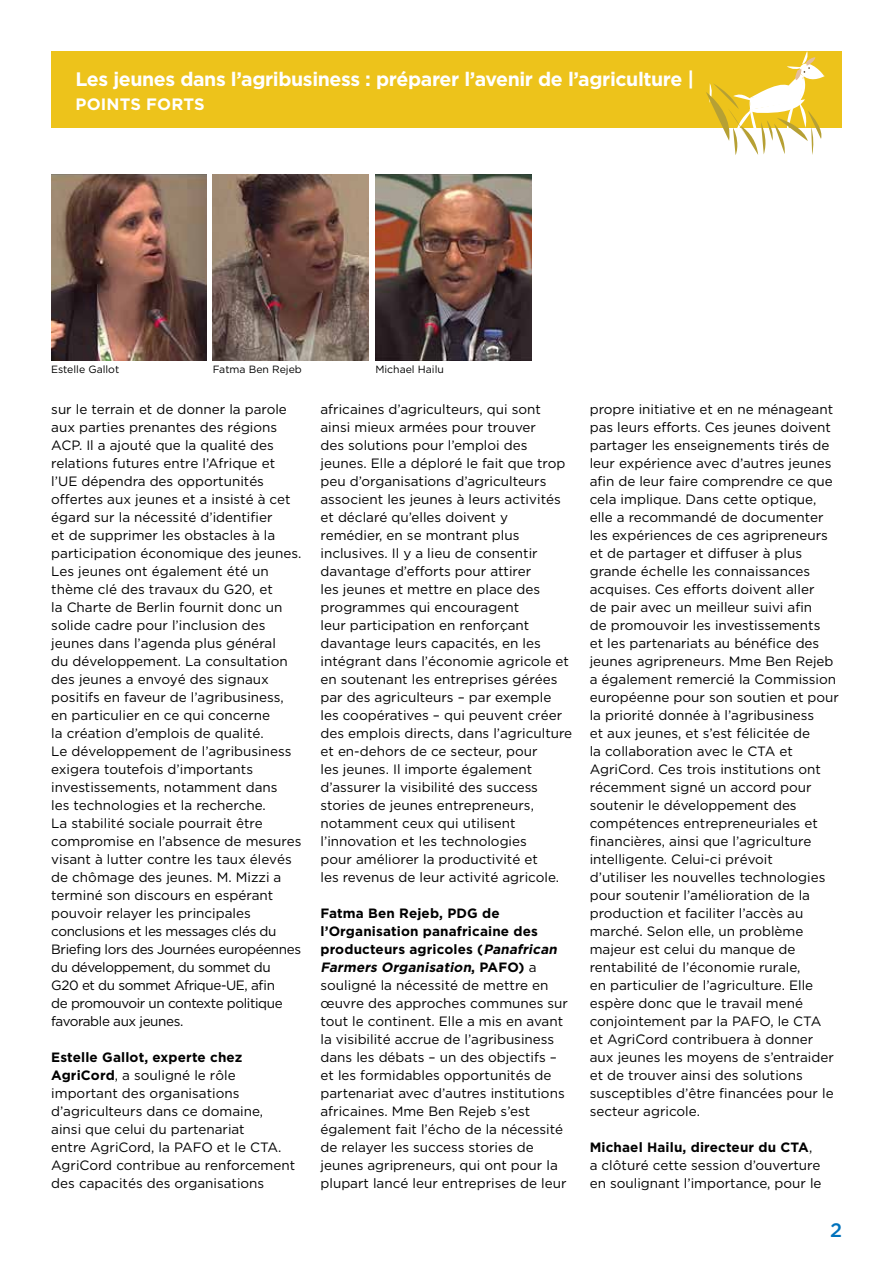
<style>
.page{position:relative;width:893px;height:1263px;background:#fff}
.page>*{position:absolute;margin:0;border:0;box-sizing:border-box;transform-origin:0 0}
.t1{font:700 19.5px "Gotham HTF";letter-spacing:-.02em;color:#fff}
.t2{font:500 19.5px "Gotham HTF";color:#0072bc}
.t3{font:700 16.5px "Gotham HTF";letter-spacing:.01em;color:#fff}
.t4{font:13.5px/18px "Gotham HTF";color:#000}
.t5{font:10.5px "Gotham HTF";color:#000}
.s1{font-weight:700}
.s2{font-weight:700;font-style:italic}
</style>
<div class="page">
<div style="left:51px;top:51px;width:791px;height:77px;background:#edc31b"></div>
<svg style="left:706px;top:51px;width:119px;height:104px"></svg>
<img style="left:51px;top:174px;width:156px;height:186px">
<img style="left:213px;top:174px;width:156px;height:186px">
<img style="left:375px;top:174px;width:156px;height:186px">
<h1 class="t1" style="left:75px;top:68px;width:620px">Les jeunes dans l’agribusiness : préparer l’avenir de l’agriculture |</h1>
<p class="t3" style="left:75px;top:95px;width:131px">POINTS FORTS</p>
<p class="t5" style="left:51px;top:364px;width:70px">Estelle Gallot</p>
<p class="t5" style="left:213px;top:364px;width:91px">Fatma Ben Rejeb</p>
<p class="t5" style="left:375px;top:364px;width:70px">Michael Hailu</p>
<p class="t4" style="left:51px;top:400px;width:252px">sur le terrain et de donner la parole aux parties prenantes des régions ACP. Il a ajouté que la qualité des relations futures entre l’Afrique et l’UE dépendra des opportunités offertes aux jeunes et a insisté à cet égard sur la nécessité d’identifier<br>et de supprimer les obstacles à la participation économique des jeunes.<br>Les jeunes ont également été un thème clé des travaux du G20, et<br>la Charte de Berlin fournit donc un solide cadre pour l’inclusion des jeunes dans l’agenda plus général<br>du développement. La consultation des jeunes a envoyé des signaux positifs en faveur de l’agribusiness, en particulier en ce qui concerne<br>la création d’emplois de qualité.<br>Le développement de l’agribusiness exigera toutefois d’importants investissements, notamment dans<br>les technologies et la recherche.<br>La stabilité sociale pourrait être compromise en l’absence de mesures visant à lutter contre les taux élevés de chômage des jeunes. M. Mizzi a terminé son discours en espérant pouvoir relayer les principales conclusions et les messages clés du Briefing lors des Journées européennes du développement, du sommet du G20 et du sommet Afrique-UE, afin<br>de promouvoir un contexte politique favorable aux jeunes.</p>
<p class="t4" style="left:51px;top:1048px;width:245px"><span class="s1">Estelle Gallot, experte chez<br>AgriCord</span>, a souligné le rôle important des organisations d’agriculteurs dans ce domaine, ainsi que celui du partenariat<br>entre AgriCord, la PAFO et le CTA.<br>AgriCord contribue au renforcement des capacités des organisations</p>
<p class="t4" style="left:320px;top:400px;width:253px">africaines d’agriculteurs, qui sont ainsi mieux armées pour trouver<br>des solutions pour l’emploi des jeunes. Elle a déploré le fait que trop peu d’organisations d’agriculteurs associent les jeunes à leurs activités et déclaré qu’elles doivent y remédier, en se montrant plus inclusives. Il y a lieu de consentir davantage d’efforts pour attirer<br>les jeunes et mettre en place des programmes qui encouragent<br>leur participation en renforçant davantage leurs capacités, en les intégrant dans l’économie agricole et en soutenant les entreprises gérées par des agriculteurs – par exemple les coopératives – qui peuvent créer des emplois directs, dans l’agriculture et en-dehors de ce secteur, pour<br>les jeunes. Il importe également d’assurer la visibilité des success stories de jeunes entrepreneurs, notamment ceux qui utilisent l’innovation et les technologies<br>pour améliorer la productivité et<br>les revenus de leur activité agricole.</p>
<p class="t4" style="left:320px;top:904px;width:249px"><span class="s1">Fatma Ben Rejeb, PDG de l’Organisation panafricaine des producteurs agricoles (</span><span class="s2">Panafrican Farmers Organisation</span><span class="s1">, PA F O )</span> a souligné la nécessité de mettre en œuvre des approches communes sur tout le continent. Elle a mis en avant la visibilité accrue de l’agribusiness dans les débats – un des objectifs – et les formidables opportunités de partenariat avec d’autres institutions africaines. Mme Ben Rejeb s’est également fait l’écho de la nécessité de relayer les success stories de jeunes agripreneurs, qui ont pour la plupart lancé leur entreprises de leur</p>
<p class="t4" style="left:590px;top:400px;width:251px">propre initiative et en ne ménageant pas leurs efforts. Ces jeunes doivent partager les enseignements tirés de leur expérience avec d’autres jeunes afin de leur faire comprendre ce que cela implique. Dans cette optique, elle a recommandé de documenter les expériences de ces agripreneurs et de partager et diffuser à plus grande échelle les connaissances acquises. Ces efforts doivent aller<br>de pair avec un meilleur suivi afin<br>de promouvoir les investissements<br>et les partenariats au bénéfice des jeunes agripreneurs. Mme Ben Rejeb a également remercié la Commission européenne pour son soutien et pour la priorité donnée à l’agribusiness<br>et aux jeunes, et s’est félicitée de<br>la collaboration avec le CTA et AgriCord. Ces trois institutions ont récemment signé un accord pour soutenir le développement des compétences entrepreneuriales et financières, ainsi que l’agriculture intelligente. Celui-ci prévoit<br>d’utiliser les nouvelles technologies pour soutenir l’amélioration de la production et faciliter l’accès au marché. Selon elle, un problème majeur est celui du manque de rentabilité de l’économie rurale,<br>en particulier de l’agriculture. Elle espère donc que le travail mené conjointement par la PAFO, le CTA<br>et AgriCord contribuera à donner aux jeunes les moyens de s’entraider et de trouver ainsi des solutions susceptibles d’être financées pour le secteur agricole.</p>
<p class="t4" style="left:590px;top:1138px;width:233px"><span class="s1">Michael Hailu, directeur du CTA</span>, a clôturé cette session d’ouverture en soulignant l’importance, pour le</p>
<h1 class="t2" style="left:830px;top:1218px;width:13px">2</h1>
</div>
